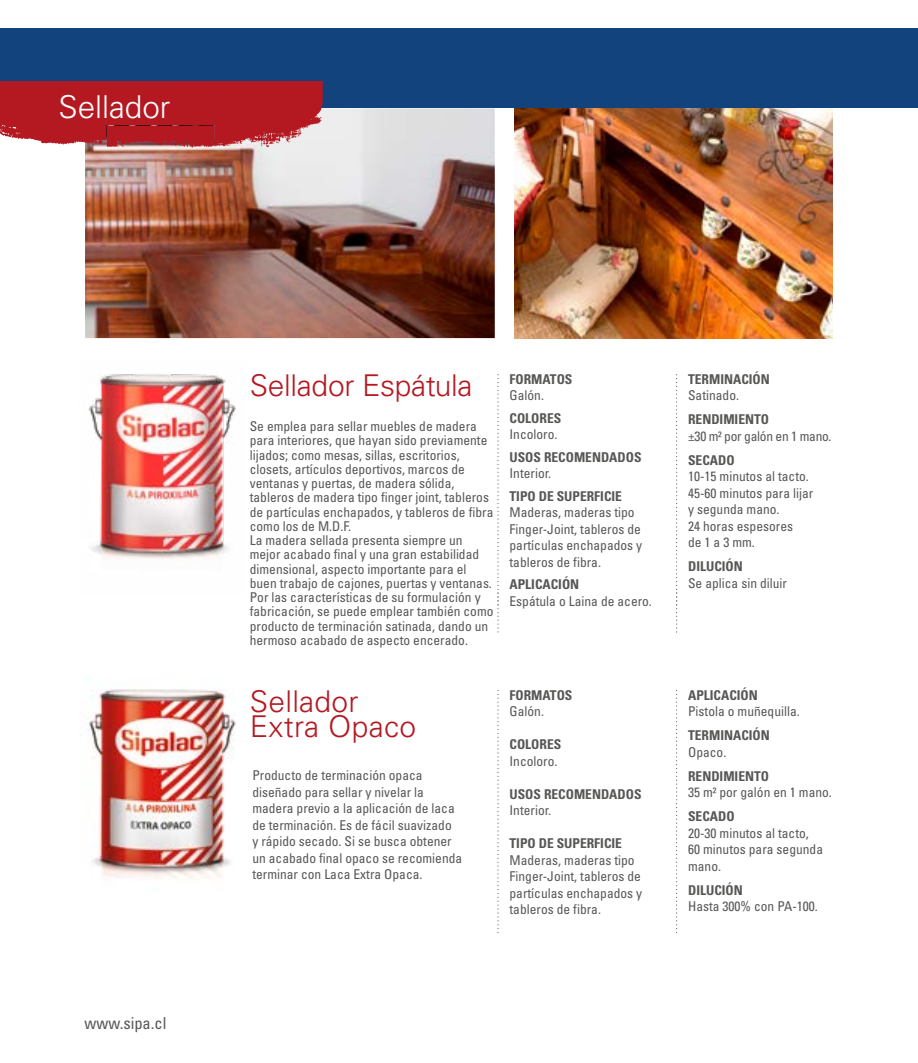
<style>
.page{position:relative;width:918px;height:1063px;background:#fff}
.page>*{position:absolute;margin:0;border:0;box-sizing:border-box;transform-origin:0 0}
.t1{font:300 31.5px "Univers LT Std";color:#fff}
.t2{font:300 30px/25.5px "Univers LT Std";letter-spacing:.01em;color:#b41922}
.t3{font:300 30px "Univers LT Std";letter-spacing:-.01em;color:#b41922}
.t4{font:condensed 16.5px "Univers LT Std";color:#575756}
.t5{font:condensed 13.5px/16.5px "Univers LT Std";color:#575756}
.t6{font:700 condensed 13.5px "Univers LT Std";color:#575756}
.t7{font:condensed 13.5px "Univers LT Std";letter-spacing:-.02em;color:#575756}
</style>
<div class="page">
<div style="left:0;top:28px;width:918px;height:80px;background:#12437d"></div>
<img style="left:85px;top:108px;width:410px;height:230px">
<img style="left:514px;top:108px;width:319px;height:230px">
<svg style="left:676px;top:690px;width:1px;height:243px"></svg>
<svg style="left:497px;top:690px;width:2px;height:243px"></svg>
<img style="left:81px;top:689px;width:155px;height:189px">
<img style="left:88px;top:374px;width:148px;height:185px">
<svg style="left:497px;top:374px;width:2px;height:259px"></svg>
<svg style="left:676px;top:374px;width:1px;height:259px"></svg>
<svg style="left:0;top:81px;width:323px;height:67px;background:#b82f37"></svg>
<h1 class="t1" style="left:58px;top:87px;width:114px">Sellador</h1>
<p class="t4" style="left:85px;top:1012px;width:83px">www.sipa.cl</p>
<h2 class="t3" style="left:250px;top:367px;width:224px">Sellador Espátula</h2>
<p class="t5" style="left:250px;top:419px;width:245px;line-height:14.2px">Se emplea para sellar muebles de madera para interiores, que hayan sido previamente lijados; como mesas, sillas, escritorios, closets, artículos deportivos, marcos de ventanas y puertas, de madera sólida, tableros de madera tipo finger joint, tableros de partículas enchapados, y tableros de fibra como los de M.D.F.<br>La madera sellada presenta siempre un mejor acabado final y una gran estabilidad dimensional, aspecto importante para el buen trabajo de cajones, puertas y ventanas.<br>Por las características de su formulación y fabricación, se puede emplear también como producto de terminación satinada, dando un hermoso acabado de aspecto encerado.</p>
<h2 class="t2" style="left:250px;top:688px;width:168px">Sellador<br>Extra Opaco</h2>
<p class="t5" style="left:252px;top:767px;width:211px">Producto de terminación opaca diseñado para sellar y nivelar la madera previo a la aplicación de laca de terminación. Es de fácil suavizado<br>y rápido secado. Si se busca obtener un acabado final opaco se recomienda terminar con Laca Extra Opaca.</p>
<p class="t6" style="left:510px;top:371px;width:64px">FORMATOS</p>
<p class="t5" style="left:510px;top:387px;width:36px">Galón.</p>
<p class="t6" style="left:510px;top:410px;width:53px">COLORES</p>
<p class="t5" style="left:510px;top:426px;width:49px">Incoloro.</p>
<p class="t6" style="left:510px;top:449px;width:134px">USOS RECOMENDADOS</p>
<p class="t5" style="left:510px;top:465px;width:43px">Interior.</p>
<p class="t6" style="left:510px;top:488px;width:114px">TIPO DE SUPERFICIE</p>
<p class="t5" style="left:510px;top:504px;width:134px">Maderas, maderas tipo<br>Finger-Joint, tableros de partículas enchapados y tableros de fibra.</p>
<p class="t6" style="left:510px;top:576px;width:71px">APLICACIÓN</p>
<p class="t5" style="left:510px;top:593px;width:144px">Espátula o Laina de acero.</p>
<p class="t6" style="left:510px;top:686px;width:64px">FORMATOS</p>
<p class="t5" style="left:510px;top:703px;width:36px">Galón.</p>
<p class="t6" style="left:510px;top:736px;width:53px">COLORES</p>
<p class="t5" style="left:510px;top:752px;width:49px">Incoloro.</p>
<p class="t6" style="left:510px;top:785px;width:134px">USOS RECOMENDADOS</p>
<p class="t5" style="left:510px;top:802px;width:43px">Interior.</p>
<p class="t6" style="left:510px;top:835px;width:114px">TIPO DE SUPERFICIE</p>
<p class="t5" style="left:510px;top:851px;width:134px">Maderas, maderas tipo<br>Finger-Joint, tableros de partículas enchapados y tableros de fibra.</p>
<p class="t6" style="left:688px;top:371px;width:83px">TERMINACIÓN</p>
<p class="t5" style="left:688px;top:387px;width:53px">Satinado.</p>
<p class="t6" style="left:688px;top:411px;width:83px">RENDIMIENTO</p>
<p class="t7" style="left:688px;top:428px;width:145px">±30 m² por galón en 1 mano.</p>
<p class="t6" style="left:688px;top:452px;width:48px">SECADO</p>
<p class="t5" style="left:688px;top:468px;width:127px">10-15 minutos al tacto.<br>45-60 minutos para lijar y segunda mano.<br>24 horas espesores<br>de 1 a 3 mm.</p>
<p class="t6" style="left:688px;top:558px;width:56px">DILUCIÓN</p>
<p class="t5" style="left:688px;top:575px;width:100px">Se aplica sin diluir</p>
<p class="t6" style="left:688px;top:686px;width:71px">APLICACIÓN</p>
<p class="t5" style="left:688px;top:703px;width:113px">Pistola o muñequilla.</p>
<p class="t6" style="left:688px;top:727px;width:83px">TERMINACIÓN</p>
<p class="t5" style="left:688px;top:743px;width:40px">Opaco.</p>
<p class="t6" style="left:688px;top:767px;width:83px">RENDIMIENTO</p>
<p class="t5" style="left:688px;top:784px;width:145px">35 m² por galón en 1 mano.</p>
<p class="t6" style="left:688px;top:808px;width:48px">SECADO</p>
<p class="t5" style="left:688px;top:824px;width:136px">20-30 minutos al tacto,<br>60 minutos para segunda mano.</p>
<p class="t6" style="left:688px;top:881px;width:56px">DILUCIÓN</p>
<p class="t5" style="left:688px;top:898px;width:131px">Hasta 300% con PA-100.</p>
</div>
